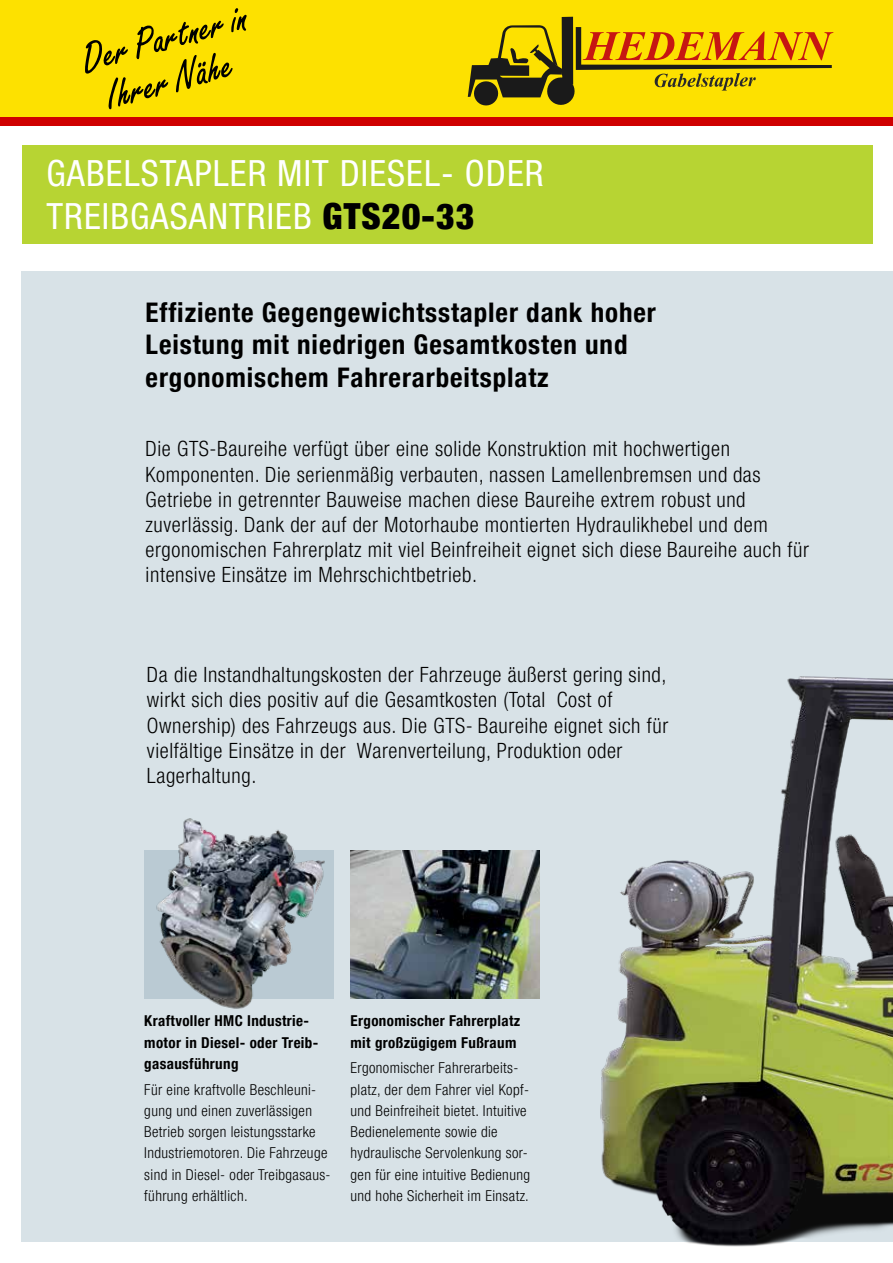
<style>
.page{position:relative;width:893px;height:1263px;background:#fff}
.page>*{position:absolute;margin:0;border:0;box-sizing:border-box;transform-origin:0 0}
.t1{font:condensed 36px/43.2px "Helvetica Neue LT Pro";letter-spacing:.03em;color:#fff}
.t2{font:700 condensed 27px/32.4px "Helvetica Neue LT Pro";letter-spacing:.035em;color:#000}
.t3{font:300 condensed 21px/25.2px "Helvetica Neue LT Pro";letter-spacing:.03em;color:#000}
.t4{font:300 condensed 15px/21.3px "Helvetica Neue LT Pro";letter-spacing:.025em;color:#000}
.t5{font:700 condensed 15px/21.3px "Helvetica Neue LT Pro";letter-spacing:.025em;color:#000}
.s1{font-weight:900;color:#000}
</style>
<div class="page">
<div style="left:21px;top:271px;width:872px;height:971px;background:#d8e2e7"></div>
<img style="left:600px;top:676px;width:293px;height:571px">
<div style="left:144px;top:850px;width:190px;height:149px;background:#bacad3"></div>
<img style="left:351px;top:850px;width:189px;height:149px">
<img style="left:156px;top:818px;width:169px;height:191px">
<div style="left:23px;top:145px;width:850px;height:99px;background:#b7d433"></div>
<div style="left:0;top:0;width:892px;height:125px;background:#cf0000"></div>
<div style="left:0;top:0;width:892px;height:117px;background:#fde100"></div>
<svg style="left:468px;top:17px;width:365px;height:89px"></svg>
<svg style="left:85px;top:8px;width:162px;height:101px"></svg>
<h1 class="t1" style="left:46px;top:151px;width:499px">GABELSTAPLER MIT DIESEL- ODER<br>TREIBGASANTRIEB <span class="s1">GTS20-33</span></h1>
<p class="t2" style="left:146px;top:296px;width:512px">Effiziente Gegengewichtsstapler dank hoher<br>Leistung mit niedrigen Gesamtkosten und ergonomischem Fahrerarbeitsplatz</p>
<p class="t3" style="left:146px;top:436px;width:665px">Die GTS-Baureihe verfügt über eine solide Konstruktion mit hochwertigen Komponenten. Die serienmäßig verbauten, nassen Lamellenbremsen und das Getriebe in getrennter Bauweise machen diese Baureihe extrem robust und zuverlässig. Dank der auf der Motorhaube montierten Hydraulikhebel und dem ergonomischen Fahrerplatz mit viel Beinfreiheit eignet sich diese Baureihe auch für intensive Einsätze im Mehrschichtbetrieb.</p>
<p class="t3" style="left:147px;top:662px;width:523px">Da die Instandhaltungskosten der Fahrzeuge äußerst gering sind, wirkt sich dies positiv auf die Gesamtkosten (Total Cost of Ownership) des Fahrzeugs aus. Die GTS- Baureihe eignet sich für vielfältige Einsätze in der Warenverteilung, Produktion oder Lagerhaltung.</p>
<p class="t5" style="left:144px;top:1010px;width:176px">Kraftvoller HMC Industrie&shy;motor in Diesel- oder Treib&shy;gasausführung</p>
<p class="t4" style="left:144px;top:1078px;width:188px">Für eine kraftvolle Beschleuni&shy;gung und einen zuverlässigen<br>Betrieb sorgen leistungsstarke<br>Industriemotoren. Die Fahrzeuge sind in Diesel- oder Treibgasaus&shy;führung erhältlich.</p>
<p class="t5" style="left:351px;top:1010px;width:171px">Ergonomischer Fahrerplatz mit großzügigem Fußraum</p>
<p class="t4" style="left:351px;top:1057px;width:181px">Ergonomischer Fahrerarbeits&shy;platz, der dem Fahrer viel Kopf&shy;und Beinfreiheit bietet. Intuitive<br>Bedienelemente sowie die hydraulische Servolenkung sor&shy;gen für eine intuitive Bedienung und hohe Sicherheit im Einsatz.</p>
</div>
